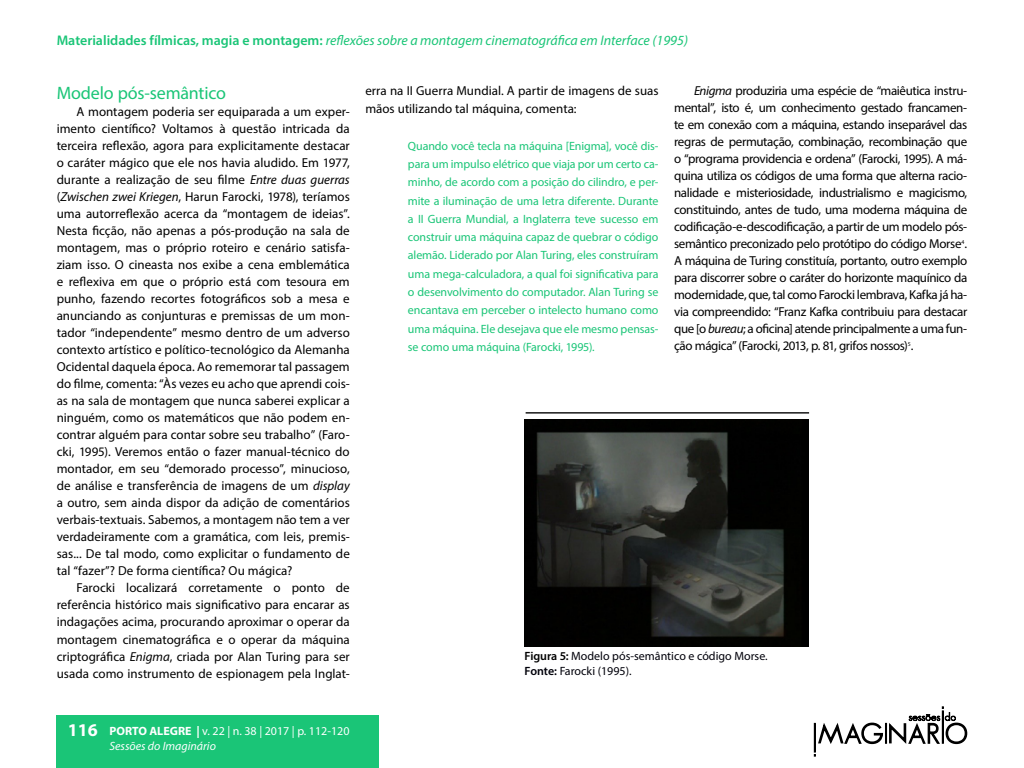
<style>
.page{position:relative;width:1024px;height:768px;background:#fff}
.page>*{position:absolute;margin:0;border:0;box-sizing:border-box;transform-origin:0 0}
.t1{font:18px "Myriad Pro";letter-spacing:-.01em;color:#1ac577}
.t2{font:700 18px "Myriad Pro";color:#fff}
.t3{font:italic 14px "Myriad Pro";color:#1ac577}
.t4{font:13px/17px "Myriad Pro";color:#000;text-align:justify}
.t5{font:12px/18.3px "Myriad Pro";letter-spacing:-.01em;color:#1ac577;text-align:justify}
.t6{font:12px/15px "Myriad Pro";color:#00000a}
.t7{font:12px/15px "Myriad Pro";color:#fff}
.t8{font:5.8px "Myriad Pro";color:#000}
.s1{font-weight:600;font-style:normal}
.s2{font-style:italic}
.s3{font-weight:600;color:#000}
.s4{font-weight:600}
.s5{font-weight:700}
</style>
<div class="page">
<div style="left:57px;top:715px;width:322px;height:53px;background:#1ac577"></div>
<svg style="left:814px;top:706px;width:154px;height:51px"></svg>
<img style="left:525px;top:420px;width:283px;height:226px">
<hr style="left:526px;top:412px;width:283px;height:2px;background:#000">
<p class="t3" style="left:57px;top:32px;width:633px"><span class="s1">Materialidades fílmicas, magia e montagem:</span> reflexões sobre a montagem cinematográfica em Interface (1995)</p>
<h1 class="t1" style="left:57px;top:81px;width:171px">Modelo pós-semântico</h1>
<p class="t4" style="left:57px;top:103px;width:295px;text-indent:20px">A montagem poderia ser equiparada a um exper&shy;imento científico? Voltamos à questão intricada da terceira reflexão, agora para explicitamente destacar o caráter mágico que ele nos havia aludido. Em 1977, durante a realização de seu filme <span class="s2">Entre duas guerras </span>(<span class="s2">Zwischen zwei Kriegen</span>, Harun Farocki, 1978), teríamos uma autorreflexão acerca da “montagem de ideias”.<br>Nesta ficção, não apenas a pós-produção na sala de montagem, mas o próprio roteiro e cenário satisfa&shy;ziam isso. O cineasta nos exibe a cena emblemática e reflexiva em que o próprio está com tesoura em punho, fazendo recortes fotográficos sob a mesa e anunciando as conjunturas e premissas de um mon&shy;tador “independente” mesmo dentro de um adverso contexto artístico e político-tecnológico da Alemanha Ocidental daquela época. Ao rememorar tal passagem do filme, comenta: “Às vezes eu acho que aprendi cois&shy;as na sala de montagem que nunca saberei explicar a ninguém, como os matemáticos que não podem en&shy;contrar alguém para contar sobre seu trabalho” (Faro&shy;cki, 1995). Veremos então o fazer manual-técnico do montador, em seu “demorado processo”, minucioso, de análise e transferência de imagens de um <span class="s2">display </span>a outro, sem ainda dispor da adição de comentários verbais-textuais. Sabemos, a montagem não tem a ver verdadeiramente com a gramática, com leis, premis&shy;sas... De tal modo, como explicitar o fundamento de tal “fazer”? De forma científica? Ou mágica?</p>
<p class="t4" style="left:57px;top:579px;width:295px;text-indent:20px">Farocki localizará corretamente o ponto de referência histórico mais significativo para encarar as indagações acima, procurando aproximar o operar da montagem cinematográfica e o operar da máquina criptográfica <span class="s2">Enigma</span>, criada por Alan Turing para ser usada como instrumento de espionagem pela Inglat-</p>
<p class="t4" style="left:365px;top:81px;width:295px;line-height:18.3px">erra na II Guerra Mundial. A partir de imagens de suas mãos utilizando tal máquina, comenta:</p>
<p class="t5" style="left:408px;top:136px;width:252px">Quando você tecla na máquina [Enigma], você dis&shy;para um impulso elétrico que viaja por um certo ca&shy;minho, de acordo com a posição do cilindro, e per&shy;mite a iluminação de uma letra diferente. Durante a II Guerra Mundial, a Inglaterra teve sucesso em construir uma máquina capaz de quebrar o código alemão. Liderado por Alan Turing, eles construíram uma mega-calculadora, a qual foi significativa para o desenvolvimento do computador. Alan Turing se encantava em perceber o intelecto humano como uma máquina. Ele desejava que ele mesmo pensas&shy;se como uma máquina (Farocki, 1995).</p>
<p class="t4" style="left:674px;top:82px;width:295px;text-indent:20px"><span class="s2">Enigma</span> produziria uma espécie de “maiêutica instru&shy;mental”, isto é, um conhecimento gestado francamen&shy;te em conexão com a máquina, estando inseparável das regras de permutação, combinação, recombinação que o “programa providencia e ordena” (Farocki, 1995). A má&shy;quina utiliza os códigos de uma forma que alterna racio&shy;nalidade e misteriosidade, industrialismo e magicismo, constituindo, antes de tudo, uma moderna máquina de codificação-e-descodificação, a partir de um modelo pós&shy;semântico preconizado pelo protótipo do código Morse .</p>
<p class="t8" style="left:961px;top:239px;width:4px">4</p>
<p class="t4" style="left:674px;top:252px;width:295px">A máquina de Turing constituía, portanto, outro exemplo para discorrer sobre o caráter do horizonte maquínico da modernidade, que, tal como Farocki lembrava, Kafka já ha&shy;via compreendido: “Franz Kafka contribuiu para destacar que [o <span class="s2">bureau</span>; a oficina] atende principalmente a uma fun&shy;ção mágica” (Farocki, 2013, p. 81, grifos nossos) .</p>
<p class="t8" style="left:908px;top:341px;width:4px">5</p>
<p class="t6" style="left:525px;top:649px;width:245px"><span class="s3">Figura 5:</span> Modelo pós-semântico e código Morse.<br><span class="s4">Fonte:</span> Farocki (1995).</p>
<h1 class="t2" style="left:68px;top:718px;width:31px">116</h1>
<p class="t7" style="left:109px;top:724px;width:242px"><span class="s5">PORTO ALEGRE |</span> v. 22 | n. 38 | 2017 | p. 112-120<br><span class="s2">Sessões do Imaginário</span></p>
</div>
